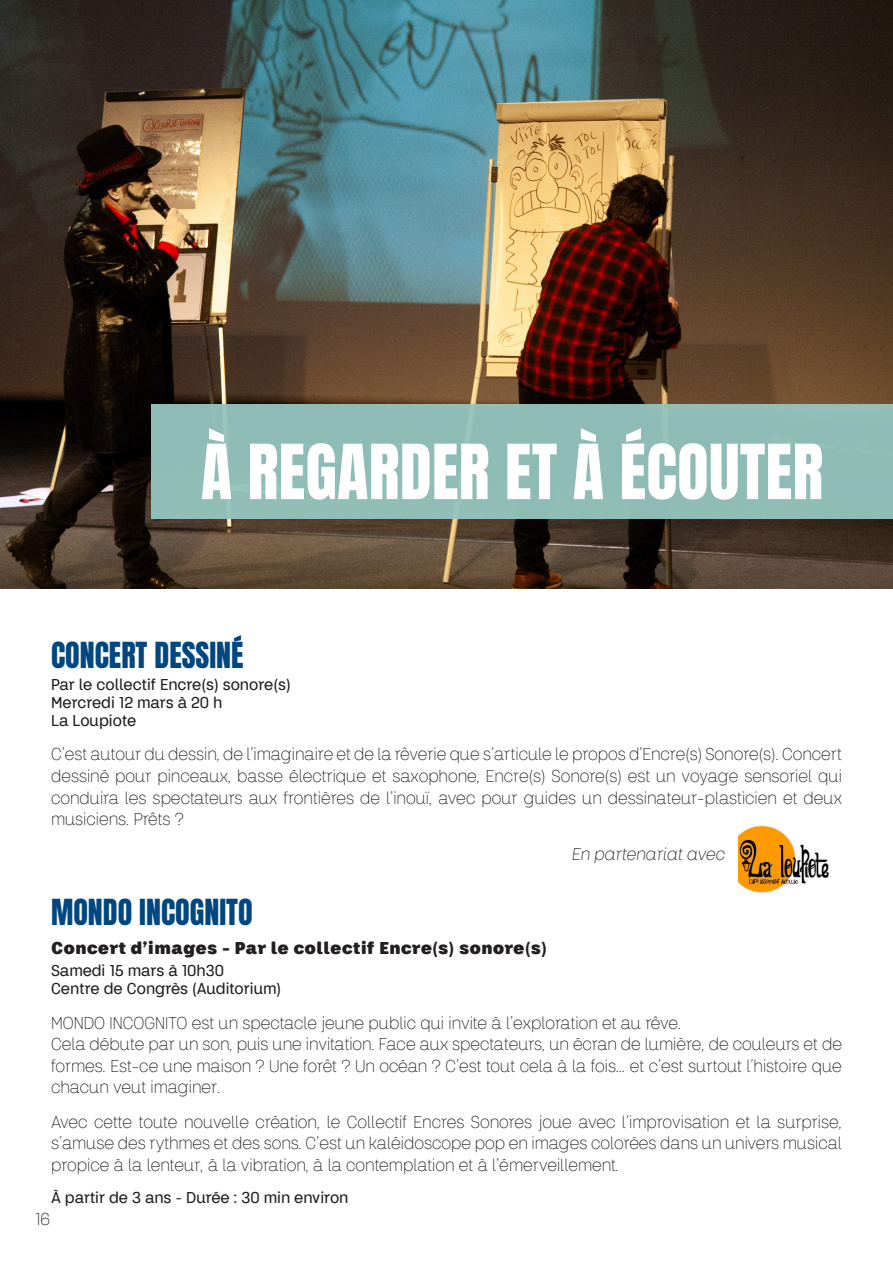
<style>
.page{position:relative;width:893px;height:1263px;background:#fff}
.page>*{position:absolute;margin:0;border:0;box-sizing:border-box;transform-origin:0 0}
.t1{font:64.5px "Anton";letter-spacing:.005em;color:#fff}
.t2{font:30px "Anton";color:#004781}
.t3{font:300 18px/21.6px "Keymer Radius";color:#231f20;text-align:justify}
.t4{font:900 18px "Keymer Radius";color:#231f20}
.t5{font:italic 300 18px "Keymer Radius";color:#231f20}
.t6{font:500 16.5px "Keymer Radius";color:#231f20}
</style>
<div class="page">
<img style="left:0;top:0;width:893px;height:589px">
<div style="left:152px;top:404px;width:741px;height:115px;background:#8fbcb6"></div>
<img style="left:739px;top:825px;width:90px;height:68px">
<p class="t1" style="left:201px;top:439px;width:624px">À REGARDER ET À ÉCOUTER</p>
<p class="t2" style="left:51px;top:640px;width:194px">CONCERT DESSINÉ</p>
<p class="t6" style="left:51px;top:676px;width:241px">Par le collectif Encre(s) sonore(s)</p>
<p class="t6" style="left:51px;top:694px;width:173px">Mercredi 12 mars à 20 h</p>
<p class="t6" style="left:51px;top:712px;width:87px">La Loupiote</p>
<p class="t3" style="left:51px;top:744px;width:792px">C’est autour du dessin, de l’imaginaire et de la rêverie que s’articule le propos d’Encre(s) Sonore(s). Concert dessiné pour pinceaux, basse électrique et saxophone, Encre(s) Sonore(s) est un voyage sensoriel qui conduira les spectateurs aux frontières de l’inouï, avec pour guides un dessinateur-plasticien et deux musiciens. Prêts ?</p>
<p class="t5" style="left:571px;top:844px;width:155px">En partenariat avec</p>
<p class="t2" style="left:51px;top:897px;width:203px">MONDO INCOGNITO</p>
<p class="t4" style="left:51px;top:938px;width:498px">Concert d’images - Par le collectif Encre(s) sonore(s)</p>
<p class="t6" style="left:51px;top:962px;width:175px">Samedi 15 mars à 10h30</p>
<p class="t6" style="left:51px;top:980px;width:232px">Centre de Congrès (Auditorium)</p>
<p class="t3" style="left:51px;top:1012px;width:632px">MONDO INCOGNITO est un spectacle jeune public qui invite à l’exploration et au rêve.</p>
<p class="t3" style="left:51px;top:1033px;width:792px">Cela débute par un son, puis une invitation. Face aux spectateurs, un écran de lumière, de couleurs et de formes. Est-ce une maison ? Une forêt ? Un océan ? C’est tout cela à la fois... et c’est surtout l’histoire que chacun veut imaginer.</p>
<p class="t3" style="left:51px;top:1111px;width:792px">Avec cette toute nouvelle création, le Collectif Encres Sonores joue avec l’improvisation et la surprise, s’amuse des rythmes et des sons. C’est un kaléidoscope pop en images colorées dans un univers musical propice à la lenteur, à la vibration, à la contemplation et à l’émerveillement.</p>
<p class="t6" style="left:51px;top:1189px;width:299px">À partir de 3 ans - Durée : 30 min environ</p>
<p class="t3" style="left:36px;top:1209px;width:16px">16</p>
</div>
